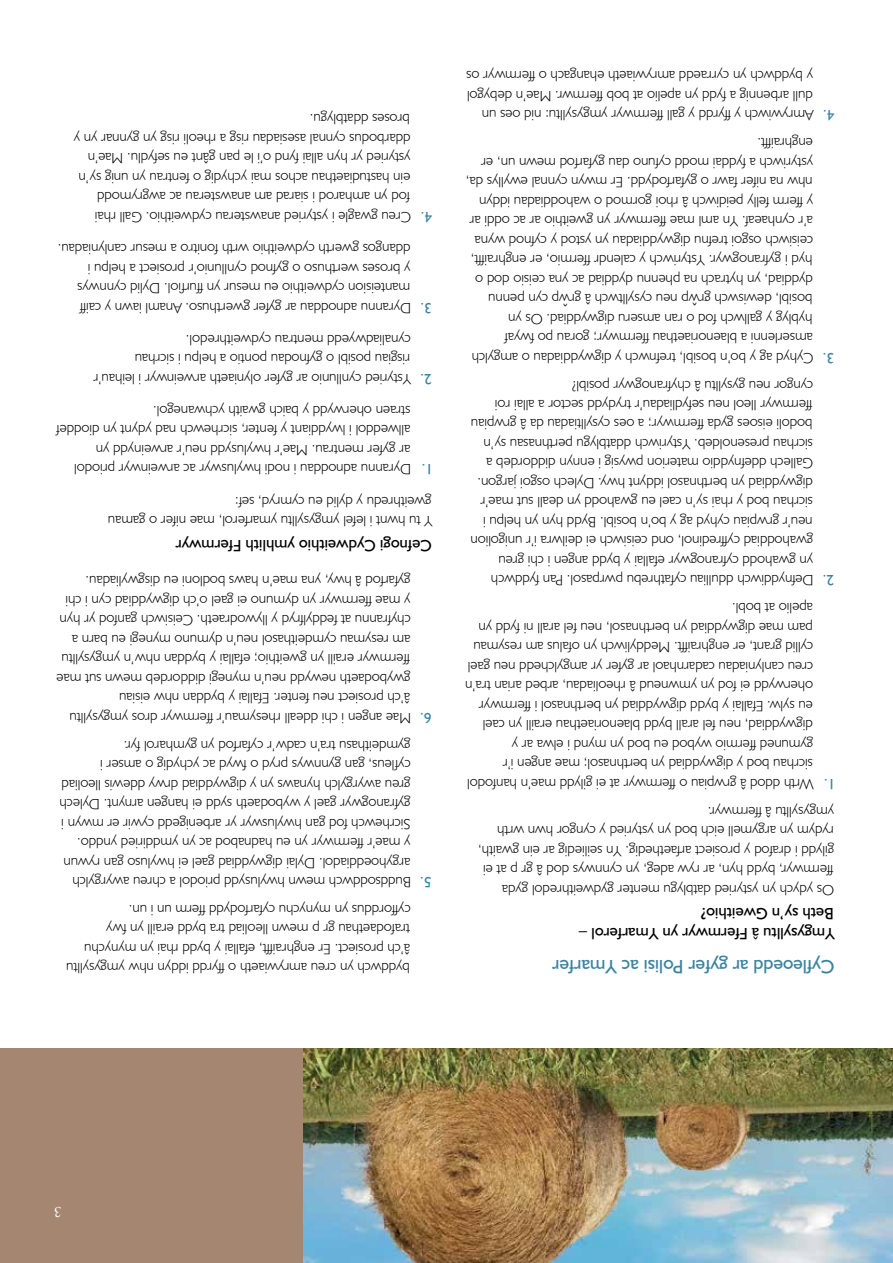
<style>
.page{position:relative;width:893px;height:1263px;background:#fff}
.page>*{position:absolute;margin:0;border:0;box-sizing:border-box;transform-origin:0 0}
.t1{font:19.5px "Humanist 521 BT";color:#3a83a0}
.t2{font:16.5px/19.5px "Humanist 521 BT";color:#000}
.t3{font:300 15px/19.5px "Humanist 521 BT";color:#000}
.t4{font:15px "Humanist 521 BT";color:#3a83a0}
.t5{font:15px "Adobe Caslon Pro";color:#fff}
.s1{font-weight:300;color:#000}
</style>
<div class="page">
<div style="left:0;top:1048px;width:303px;height:215px;background:#a58670"></div>
<img style="left:303px;top:1048px;width:590px;height:215px">
<p class="t3" style="left:411px;top:207px;width:338px;rotate:-180deg">fod yn amharod i siarad am anawsterau ac awgrymodd<br>ein hastudiaethau achos mai ychydig o fentrau yn unig sy’n ystyried yr hyn allai fynd o’i le pan gânt eu sefydlu. Mae’n ddarbodus cynnal asesiadau risg a rheoli risg yn gynnar yn y broses ddatblygu.</p>
<p class="t3" style="left:401px;top:227px;width:307px;rotate:-180deg">reu gwagle i ystyried anawsterau cydweithio. Gall rhai</p>
<p class="t4" style="left:432px;top:226px;width:23px;rotate:-180deg">4.<span class="s1">C</span></p>
<p class="t3" style="left:411px;top:298px;width:354px;rotate:-180deg">manteision cydweithio eu mesur yn ffurfiol. D ylid cynnwys<br>y broses werthuso o gyfnod cynllunio’r prosiect a helpu i ddangos gwerth cydweithio wrth fonitro a mesur canlyniadau.</p>
<p class="t3" style="left:400px;top:318px;width:322px;rotate:-180deg">yrannu adnoddau ar gyfer gwerthuso. Anaml iawn y caiff</p>
<p class="t4" style="left:432px;top:317px;width:23px;rotate:-180deg">3.<span class="s1">D</span></p>
<p class="t3" style="left:411px;top:369px;width:277px;rotate:-180deg">risgiau posibl o gyfnodau pontio a helpu i sicrhau cynaliadwyedd mentrau cydweithredol.</p>
<p class="t3" style="left:403px;top:389px;width:311px;rotate:-180deg">styried cynllunio ar gyfer olyniaeth arweinwyr i leihau’r</p>
<p class="t4" style="left:432px;top:388px;width:21px;rotate:-180deg">2.<span class="s1">Y</span></p>
<p class="t3" style="left:410px;top:460px;width:355px;rotate:-180deg">ar gyfer mentrau. Mae’r hwylusydd neu’r arweinydd yn allweddol i lwyddiant y fenter, sicrhewch nad ydynt yn dioddef straen oherwydd y baich gwaith ychwanegol.</p>
<p class="t3" style="left:400px;top:479px;width:327px;rotate:-180deg">yrannu adnoddau i nodi hwyluswyr ac arweinwyr priodol</p>
<p class="t4" style="left:433px;top:479px;width:23px;rotate:-180deg">1.<span class="s1">D</span></p>
<p class="t3" style="left:432px;top:531px;width:326px;rotate:-180deg">Y tu hwnt i lefel ymgysylltu ymarferol, mae nifer o gamau gweithredu y dylid eu cymryd, sef:</p>
<p class="t2" style="left:432px;top:555px;width:258px;rotate:-180deg">Cefnogi Cydweithio ymhlith Ffermwyr</p>
<p class="t3" style="left:411px;top:708px;width:356px;rotate:-180deg">â’ch prosiect neu fenter. E fallai y byddan nhw eisiau gwybodaeth newydd neu’n mynegi diddordeb mewn sut mae ffermwyr eraill yn gweithio; efallai y byddan nhw’n ymgysylltu am resymau cymdeithasol neu’n dymuno mynegi eu barn a chyfrannu at feddylfryd y llywodraeth. Ceisiwch ganfod yr hyn y mae ffermwyr yn dymuno ei gael o’ch digwyddiad cyn i chi gyfarfod â hwy, yna mae’n haws bodloni eu disgwyliadau.</p>
<p class="t3" style="left:411px;top:728px;width:343px;rotate:-180deg">Mae angen i chi ddeall rhesymau’r ffermwyr dros ymgysylltu</p>
<p class="t4" style="left:431px;top:727px;width:13px;rotate:-180deg">6.</p>
<p class="t3" style="left:411px;top:873px;width:353px;rotate:-180deg">argyhoeddiadol. D ylai digwyddiad gael ei hwyluso gan rywun y mae’r ffermwyr yn eu hadnabod ac yn ymddiried ynddo.<br>Sicrhewch fod gan hwyluswyr yr arbenigedd cywir er mwyn i gyfranogwyr gael y wybodaeth sydd ei hangen arnynt. D ylech greu awyrgylch hynaws yn y digwyddiad drwy ddewis lleoliad cyfleus, gan gynnwys pryd o fwyd ac ychydig o amser i gymdeithasu tra’n cadw’r cyfarfod yn gymharol fyr.</p>
<p class="t3" style="left:411px;top:892px;width:340px;rotate:-180deg">Buddsoddwch mewn hwylusydd priodol a chreu awyrgylch</p>
<p class="t4" style="left:431px;top:891px;width:13px;rotate:-180deg">5.</p>
<p class="t3" style="left:411px;top:978px;width:346px;rotate:-180deg">byddwch yn creu amrywiaeth o ffyrdd iddyn nhw ymgysylltu â’ch prosiect. E r enghraifft, efallai y bydd rhai yn mynychu trafodaethau grŵp mewn lleoliad tra bydd eraill yn fwy cyfforddus yn mynychu cyfarfodydd fferm un i un.</p>
<p class="t3" style="left:813px;top:106px;width:348px;rotate:-180deg">dull arbennig a fydd yn apelio at bob ffermwr. Mae’n debygol y byddwch yn cyrraedd amrywiaeth ehangach o ffermwyr os</p>
<p class="t3" style="left:805px;top:125px;width:325px;rotate:-180deg">mrywiwch y ffyrdd y gall ffermwyr ymgysylltu: nid oes un</p>
<p class="t4" style="left:834px;top:125px;width:21px;rotate:-180deg">4.<span class="s1">A</span></p>
<p class="t3" style="left:813px;top:348px;width:349px;rotate:-180deg">amserlenni a blaenoriaethau ffermwyr; gorau po fwyaf hyblyg y gallwch fod o ran amseru digwyddiad. Os yn<br>bosibl, dewiswch grwp neu cysylltwch â grwp cyn pennu dyddiad, yn hytrach na phennu dyddiad ac yna ceisio dod o hyd i gyfranogwyr. Ystyriwch y calendr ffermio, er enghraifft, ceisiwch osgoi trefnu digwyddiadau yn ystod y cyfnod wyna a’r cynhaeaf. Yn aml mae ffermwyr yn gweithio ar ac oddi ar y fferm felly peidiwch â rhoi gormod o wahoddiadau iddyn nhw na nifer fawr o gyfarfodydd. E r mwyn cynnal ewyllys da, ystyriwch a fyddai modd cyfuno dau gyfarfod mewn un, er enghraifft.</p>
<p class="t3" style="left:569px;top:311px;width:9px;rotate:-180deg">ˆ</p>
<p class="t3" style="left:699px;top:310px;width:9px;rotate:-180deg">ˆ</p>
<p class="t3" style="left:803px;top:368px;width:333px;rotate:-180deg">yhyd ag y bo’n bosibl, trefnwch y digwyddiadau o amgylch</p>
<p class="t4" style="left:834px;top:367px;width:22px;rotate:-180deg">3.<span class="s1">C</span></p>
<p class="t3" style="left:813px;top:571px;width:344px;rotate:-180deg">yn gwahodd cyfranogwyr efallai y bydd angen i chi greu gwahoddiad cyffredinol, ond ceisiwch ei deilwra i’r unigolion neu’r grwpiau cyhyd ag y bo’n bosibl. Bydd hyn yn helpu i sicrhau bod y rhai sy’n cael eu gwahodd yn deall sut mae’r digwyddiad yn berthnasol iddynt hwy. D ylech osgoi jargon.<br>Gallech ddefnyddio materion pwysig i ennyn diddordeb a sicrhau presenoldeb. Ystyriwch ddatblygu perthnasau sy’n bodoli eisoes gyda ffermwyr; a oes cysylltiadau da â grwpiau ffermwyr lleol neu sefydliadau’r trydydd sector a allai roi cyngor neu gysylltu â chyfranogwyr posibl?</p>
<p class="t3" style="left:803px;top:590px;width:313px;rotate:-180deg">efnyddiwch ddulliau cyfathrebu pwrpasol. Pan fyddwch</p>
<p class="t4" style="left:834px;top:590px;width:23px;rotate:-180deg">2.<span class="s1">D</span></p>
<p class="t3" style="left:813px;top:774px;width:349px;rotate:-180deg">sicrhau bod y digwyddiad yn berthnasol; mae angen i’r gymuned ffermio wybod eu bod yn mynd i elwa ar y digwyddiad, neu fel arall bydd blaenoriaethau eraill yn cael eu sylw. E fallai y bydd digwyddiad yn berthnasol i ffermwyr oherwydd ei fod yn ymwneud â rheoliadau, arbed arian tra’n creu canlyniadau cadarnhaol ar gyfer yr amgylchedd neu gael cyllid grant, er enghraifft. Meddyliwch yn ofalus am resymau pam mae digwyddiad yn berthnasol, neu fel arall ni fydd yn apelio at bobl.</p>
<p class="t3" style="left:814px;top:794px;width:348px;rotate:-180deg">Wrth ddod â grwpiau o ffermwyr at ei gilydd mae’n hanfodol</p>
<p class="t4" style="left:835px;top:793px;width:13px;rotate:-180deg">1.</p>
<p class="t3" style="left:834px;top:900px;width:357px;rotate:-180deg">Os ydych yn ystyried datblygu menter gydweithredol gyda ffermwyr, bydd hyn, ar ryw adeg, yn cynnwys dod â grŵp at ei gilydd i drafod y prosiect arfaethedig. Yn seiliedig ar ein gwaith, rydym yn argymell eich bod yn ystyried y cyngor hwn wrth ymgysylltu â ffermwyr.</p>
<p class="t2" style="left:835px;top:943px;width:257px;rotate:-180deg">Ymgysylltu â Ffermwyr yn Ymarferol –<br>Beth sy’n Gweithio?</p>
<h1 class="t1" style="left:834px;top:979px;width:284px;rotate:-180deg">Cyfleoedd ar gyfer Polisi ac Ymarfer</h1>
<p class="t5" style="left:62px;top:1221px;width:9px;rotate:-180deg">3</p>
</div>
